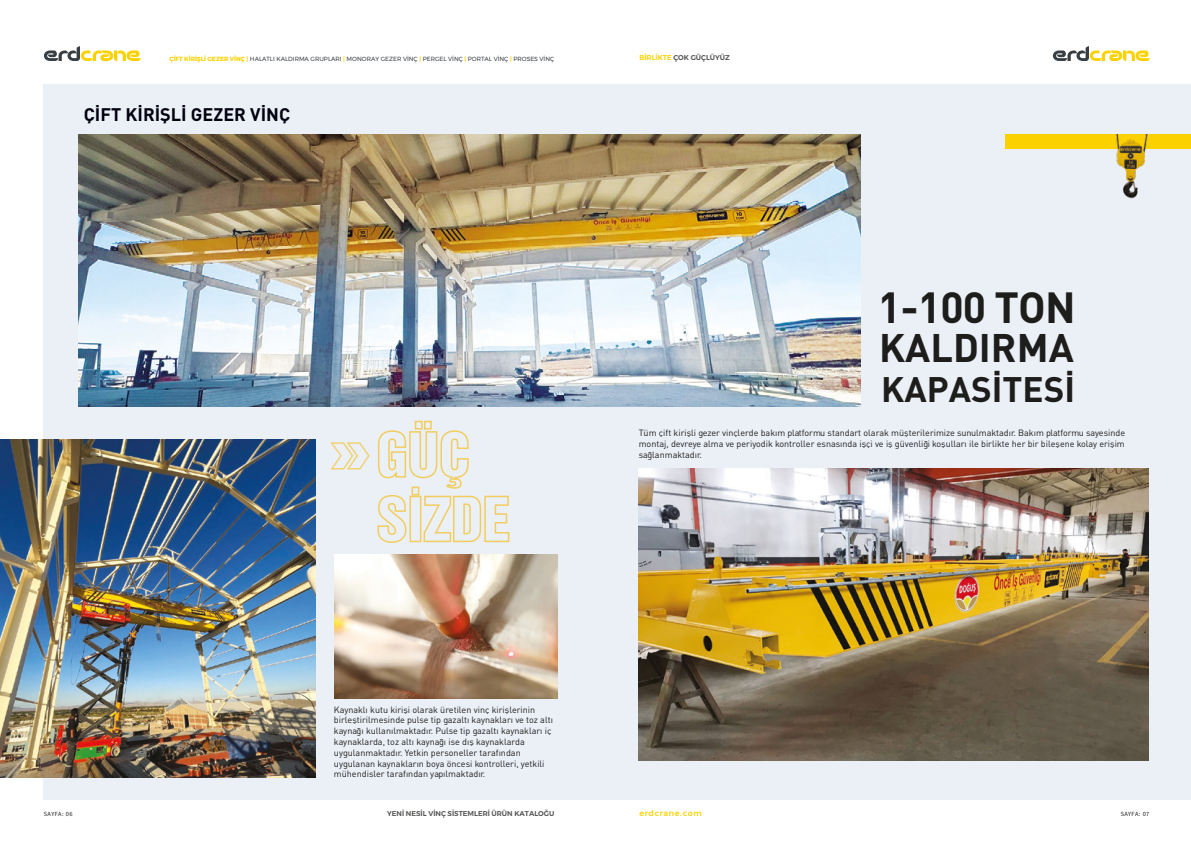
<style>
.page{position:relative;width:1191px;height:842px;background:#fff}
.page>*{position:absolute;margin:0;border:0;box-sizing:border-box;transform-origin:0 0}
.t1{font:43px "DINT Bold Tr";letter-spacing:-.02em;color:#1d1d1b}
.t2{font:39.4px "DINT Bold Tr";color:#1d1d1b}
.t3{font:35px "DINT Bold Tr";color:#1d1d1b}
.t4{font:18px "DINT Bold Tr";color:#01000e}
.t5{font:9px/10.8px "DIN Tr";color:#1d1d1b;text-align:justify}
.t6{font:500 8px "Montserrat";letter-spacing:.075em;color:#fbd200}
.t7{font:600 7px "Montserrat";color:#575756}
.t8{font:6.3px "Source Sans Pro";letter-spacing:.065em;color:#1d1d1b}
.t9{font:6px "Montserrat";color:#383e42}
.s1{font-weight:700;color:#fbd200}
.s2{color:#fbd200}
</style>
<div class="page">
<div style="left:43px;top:84px;width:552px;height:715px;background:#ebeff6"></div>
<div style="left:595px;top:84px;width:596px;height:715px;background:#ebeff6"></div>
<svg style="left:44px;top:46px;width:97px;height:15px"></svg>
<svg style="left:1053px;top:46px;width:96px;height:15px"></svg>
<svg style="left:377px;top:420px;width:133px;height:123px"></svg>
<svg style="left:330px;top:442px;width:40px;height:28px"></svg>
<img style="left:79px;top:135px;width:781px;height:272px">
<img style="left:0;top:439px;width:315px;height:339px">
<img style="left:334px;top:554px;width:223px;height:144px">
<img style="left:638px;top:468px;width:510px;height:293px">
<div style="left:1005px;top:135px;width:186px;height:14px;background:#fbd200"></div>
<img style="left:1116px;top:135px;width:32px;height:63px">
<p class="t9" style="left:170px;top:54px;width:386px"><span class="s1">ÇİFT KİRİŞLİ GEZER VİNÇ |</span> HALATLI KALDIRMA GRUPLARI <span class="s1">|</span> MONORAY GEZER VİNÇ <span class="s1">|</span> PERGEL VİNÇ <span class="s1">|</span> PORTAL VİNÇ <span class="s1">|</span> PROSES VİNÇ</p>
<h3 class="t4" style="left:84px;top:103px;width:208px">ÇİFT KİRİŞLİ GEZER VİNÇ</h3>
<p class="t7" style="left:639px;top:52px;width:92px"><span class="s2">BİRLİKTE</span> ÇOK GÜÇLÜYÜZ</p>
<h1 class="t1" style="left:878px;top:279px;width:199px">1-100 TON</h1>
<h2 class="t2" style="left:879px;top:322px;width:196px">KALDIRMA</h2>
<h3 class="t3" style="left:881px;top:366px;width:195px">KAPASİTESİ</h3>
<p class="t5" style="left:638px;top:427px;width:488px">Tüm çift kirişli gezer vinçlerde bakım platformu standart olarak müşterilerimize sunulmaktadır. Bakım platformu sayesinde montaj, devreye alma ve periyodik kontroller esnasında işçi ve iş güvenliği koşulları ile birlikte her bir bileşene kolay erişim sağlanmaktadır.</p>
<p class="t5" style="left:334px;top:704px;width:220px;text-align:left">Kaynaklı kutu kirişi olarak üretilen vinç kirişlerinin birleştirilmesinde pulse tip gazaltı kaynakları ve toz altı kaynağı kullanılmaktadır. Pulse tip gazaltı kaynakları iç kaynaklarda, toz altı kaynağı ise dış kaynaklarda uygulanmaktadır. Yetkin personeller tarafından uygulanan kaynakların boya öncesi kontrolleri, yetkili mühendisler tarafından yapılmaktadır.</p>
<p class="t7" style="left:387px;top:808px;width:168px">YENİ NESİL VİNÇ SİSTEMLERİ ÜRÜN KATALOĞU</p>
<p class="t6" style="left:639px;top:807px;width:64px">erdcrane.com</p>
<p class="t8" style="left:44px;top:810px;width:30px">SAYFA: 06</p>
<p class="t8" style="left:1120px;top:810px;width:30px">SAYFA: 07</p>
</div>
